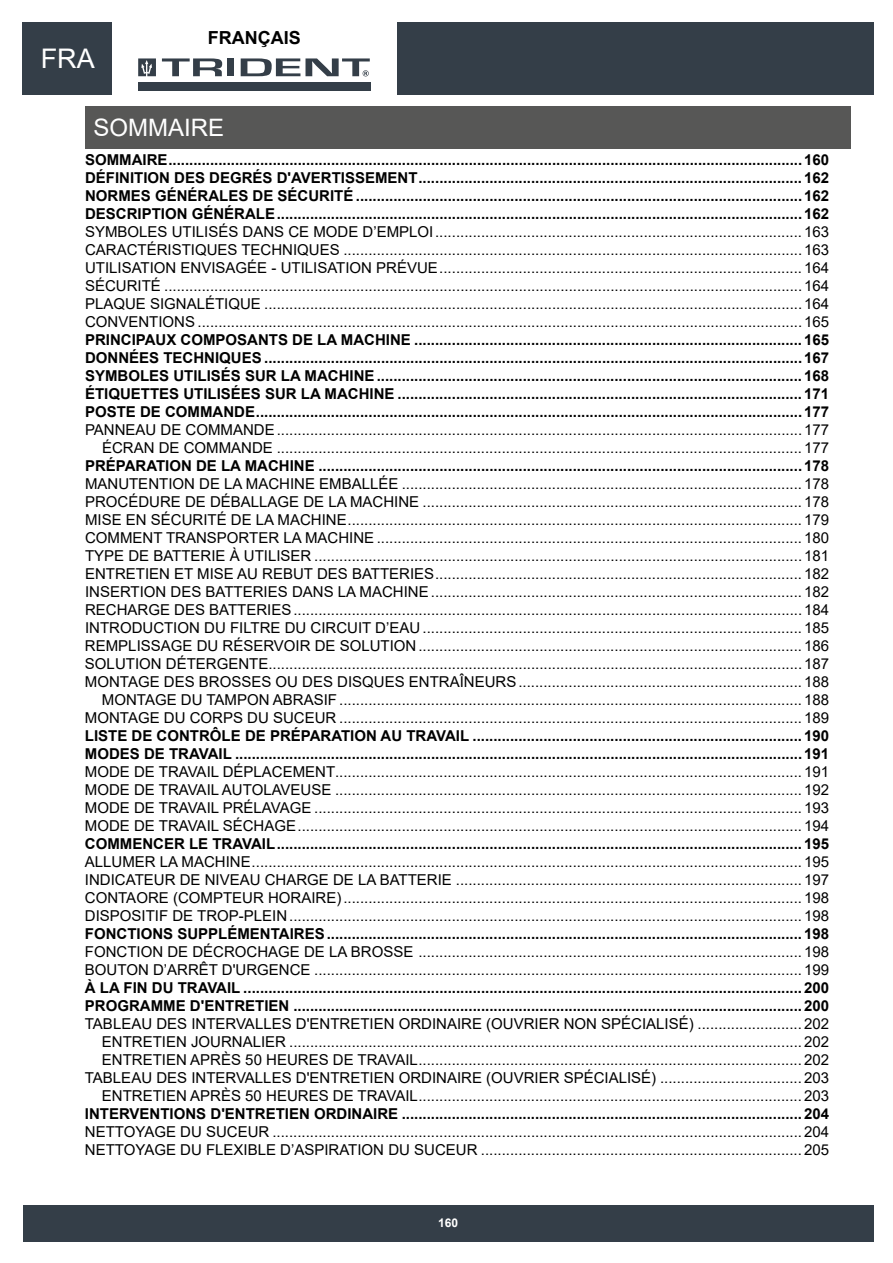
<style>
.page{position:relative;width:893px;height:1263px;background:#fff}
.page>*{position:absolute;margin:0;border:0;box-sizing:border-box;transform-origin:0 0}
.t1{font:27px "Arial";color:#fff}
.t2{font:24px "Arial";color:#fff}
.t3{font:700 18px "Arial";color:#000}
.t4{font:15px/18px "Arial";color:#000;text-align:justify}
.t5{font:700 15px/18px "Arial";color:#000;text-align:justify}
.t6{font:700 12px "Arial";color:#fff}
</style>
<div class="page">
<div style="left:85px;top:106px;width:765px;height:43px;background:#575756"></div>
<div style="left:23px;top:1205px;width:850px;height:37px;background:#343e48"></div>
<div style="left:397px;top:22px;width:476px;height:73px;background:#343e48"></div>
<svg style="left:162px;top:58px;width:60px;height:18px"></svg>
<div style="left:228px;top:58px;width:6px;height:18px;background:#343e48"></div>
<div style="left:138px;top:82px;width:233px;height:8px;background:#343e48"></div>
<svg style="left:138px;top:58px;width:18px;height:18px"></svg>
<svg style="left:241px;top:58px;width:129px;height:18px"></svg>
<div style="left:22px;top:22px;width:90px;height:73px;background:#343e48"></div>
<h1 class="t1" style="left:41px;top:40px;width:55px">FRA</h1>
<p class="t3" style="left:208px;top:25px;width:94px">FRANÇAIS</p>
<h2 class="t2" style="left:94px;top:111px;width:132px">SOMMAIRE</h2>
<p class="t5" style="left:85px;top:151px;width:746px">SOMMAIRE........................................................................................................................................................160<br>DÉFINITION DES DEGRÉS D'AVERTISSEMENT............................................................................................162<br>NORMES GÉNÉRALES DE SÉCURITÉ ...........................................................................................................162<br>DESCRIPTION GÉNÉRALE..............................................................................................................................162</p>
<p class="t4" style="left:85px;top:223px;width:746px">SYMBOLES UTILISÉS DANS CE MODE D’EMPLOI........................................................................................163<br>CARACTÉRISTIQUES TECHNIQUES ..............................................................................................................163<br>UTILISATION ENVISAGÉE - UTILISATION PRÉVUE.......................................................................................164<br>SÉCURITÉ .........................................................................................................................................................164<br>PLAQUE SIGNALÉTIQUE .................................................................................................................................164<br>CONVENTIONS .................................................................................................................................................165</p>
<p class="t5" style="left:85px;top:331px;width:746px">PRINCIPAUX COMPOSANTS DE LA MACHINE .............................................................................................165<br>DONNÉES TECHNIQUES .................................................................................................................................167<br>SYMBOLES UTILISÉS SUR LA MACHINE......................................................................................................168<br>ÉTIQUETTES UTILISÉES SUR LA MACHINE .................................................................................................171<br>POSTE DE COMMANDE...................................................................................................................................177</p>
<p class="t4" style="left:85px;top:421px;width:746px;text-align:right">PANNEAU DE COMMANDE..............................................................................................................................177<br>ÉCRAN DE COMMANDE ..............................................................................................................................177</p>
<p class="t5" style="left:85px;top:457px;width:746px">PRÉPARATION DE LA MACHINE ....................................................................................................................178</p>
<p class="t4" style="left:85px;top:475px;width:746px;text-align:right">MANUTENTION DE LA MACHINE EMBALLÉE ................................................................................................178<br>PROCÉDURE DE DÉBALLAGE DE LA MACHINE ...........................................................................................178<br>MISE EN SÉCURITÉ DE LA MACHINE.............................................................................................................179<br>COMMENT TRANSPORTER LA MACHINE ......................................................................................................180<br>TYPE DE BATTERIE À UTILISER .....................................................................................................................181<br>ENTRETIEN ET MISE AU REBUT DES BATTERIES........................................................................................182<br>INSERTION DES BATTERIES DANS LA MACHINE.........................................................................................182<br>RECHARGE DES BATTERIES..........................................................................................................................184<br>INTRODUCTION DU FILTRE DU CIRCUIT D’EAU ...........................................................................................185<br>REMPLISSAGE DU RÉSERVOIR DE SOLUTION............................................................................................186<br>SOLUTION DÉTERGENTE................................................................................................................................187<br>MONTAGE DES BROSSES OU DES DISQUES ENTRAÎNEURS.................................................................... 188<br>MONTAGE DU TAMPON ABRASIF............................................................................................................... 188<br>MONTAGE DU CORPS DU SUCEUR ...............................................................................................................189</p>
<p class="t5" style="left:85px;top:727px;width:746px">LISTE DE CONTRÔLE DE PRÉPARATION AU TRAVAIL ...............................................................................190<br>MODES DE TRAVAIL ........................................................................................................................................191</p>
<p class="t4" style="left:85px;top:763px;width:746px">MODE DE TRAVAIL DÉPLACEMENT................................................................................................................191<br>MODE DE TRAVAIL AUTOLAVEUSE ................................................................................................................192<br>MODE DE TRAVAIL PRÉLAVAGE .....................................................................................................................193<br>MODE DE TRAVAIL SÉCHAGE.........................................................................................................................194</p>
<p class="t5" style="left:85px;top:835px;width:746px">COMMENCER LE TRAVAIL..............................................................................................................................195</p>
<p class="t4" style="left:85px;top:853px;width:746px">ALLUMER LA MACHINE....................................................................................................................................195<br>INDICATEUR DE NIVEAU CHARGE DE LA BATTERIE ...................................................................................197<br>CONTAORE (COMPTEUR HORAIRE)..............................................................................................................198<br>DISPOSITIF DE TROP-PLEIN...........................................................................................................................198</p>
<p class="t5" style="left:85px;top:925px;width:746px">FONCTIONS SUPPLÉMENTAIRES..................................................................................................................198</p>
<p class="t4" style="left:85px;top:943px;width:746px">FONCTION DE DÉCROCHAGE DE LA BROSSE ............................................................................................198<br>BOUTON D’ARRÊT D'URGENCE .....................................................................................................................199</p>
<p class="t5" style="left:85px;top:979px;width:746px">À LA FIN DU TRAVAIL ......................................................................................................................................200<br>PROGRAMME D'ENTRETIEN ..........................................................................................................................200</p>
<p class="t4" style="left:85px;top:1015px;width:746px;text-align:right">TABLEAU DES INTERVALLES D'ENTRETIEN ORDINAIRE (OUVRIER NON SPÉCIALISÉ) ......................... 202<br>ENTRETIEN JOURNALIER ...........................................................................................................................202<br>ENTRETIEN APRÈS 50 HEURES DE TRAVAIL............................................................................................ 202<br>TABLEAU DES INTERVALLES D'ENTRETIEN ORDINAIRE (OUVRIER SPÉCIALISÉ) .................................. 203<br>ENTRETIEN APRÈS 50 HEURES DE TRAVAIL............................................................................................ 203</p>
<p class="t5" style="left:85px;top:1105px;width:746px">INTERVENTIONS D'ENTRETIEN ORDINAIRE ................................................................................................204</p>
<p class="t4" style="left:85px;top:1123px;width:746px">NETTOYAGE DU SUCEUR ...............................................................................................................................204<br>NETTOYAGE DU FLEXIBLE D’ASPIRATION DU SUCEUR .............................................................................205</p>
<p class="t6" style="left:438px;top:1214px;width:22px">160</p>
</div>
